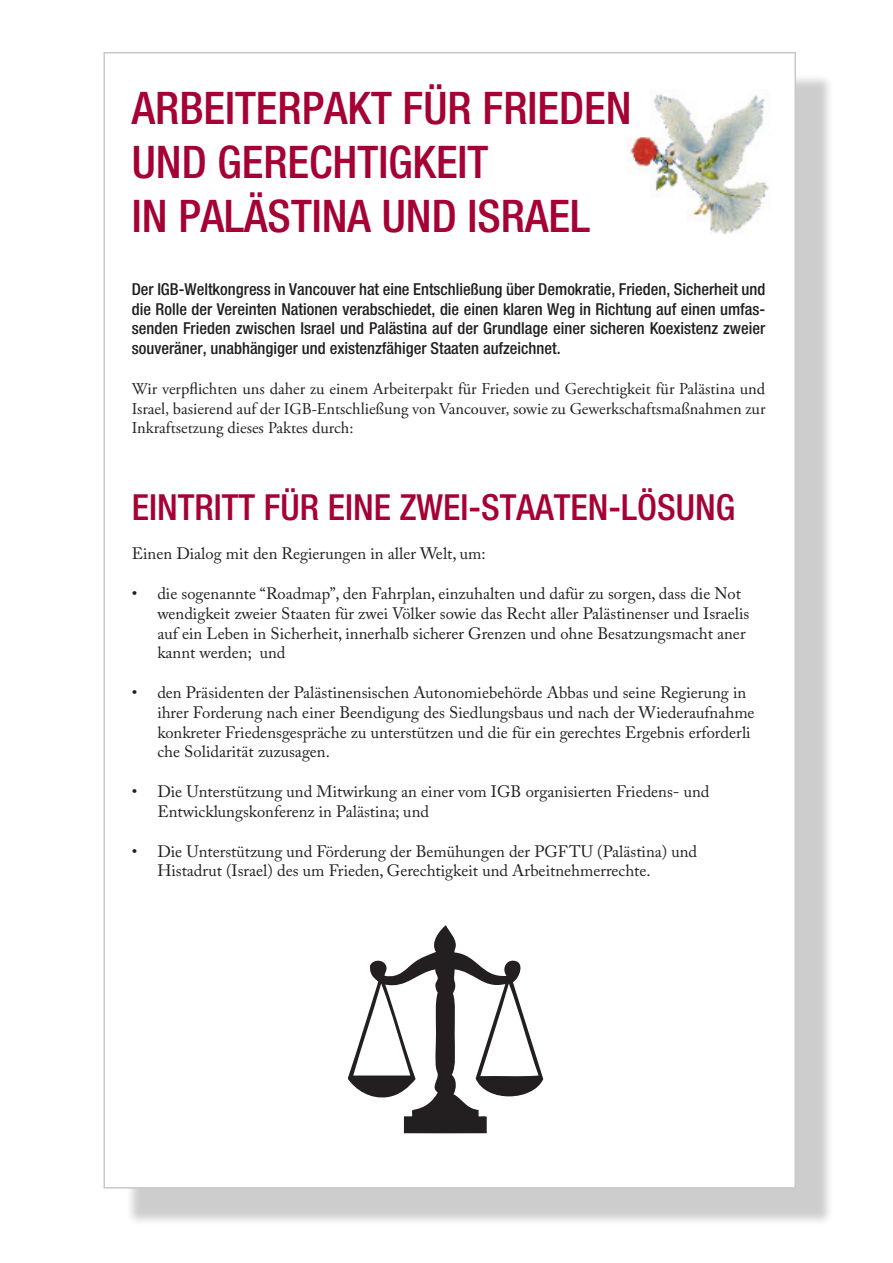
<style>
.page{position:relative;width:893px;height:1263px;background:#fff}
.page>*{position:absolute;margin:0;border:0;box-sizing:border-box;transform-origin:0 0}
.t1{font:500 condensed 45px/54px "Helvetica Neue";color:#a50134}
.t2{font:500 condensed 36px "Helvetica Neue";color:#a50134}
.t3{font:16.5px/19.8px "Adobe Caslon Pro";color:#231f20}
.t4{font:500 condensed 16.5px/19.8px "Helvetica Neue";color:#231f20;text-align:justify}
.t5{font:16.5px/19.8px "Adobe Garamond Pro";color:#231f20;text-align:justify}
</style>
<div class="page">
<div style="left:125px;top:73px;width:709px;height:1153px;background:#231f20;opacity:.22"></div>
<div style="left:103px;top:52px;width:693px;height:1136px;background:#fff;border:2px solid #c7c8ca"></div>
<img style="left:628px;top:93px;width:141px;height:142px">
<svg style="left:348px;top:925px;width:196px;height:209px"></svg>
<h1 class="t1" style="left:132px;top:80px;width:501px">ARBEITERPAKT FÜR FRIEDEN<br>UND GERECHTIGKEIT<br>IN PALÄSTINA UND ISRAEL</h1>
<p class="t4" style="left:132px;top:279px;width:635px">Der IGB-Weltkongress in Vancouver hat eine Entschließung über Demokratie, Frieden, Sicherheit und die Rolle der Vereinten Nationen verabschiedet, die einen klaren Weg in Richtung auf einen umfas&shy;senden Frieden zwischen Israel und Palästina auf der Grundlage einer sicheren Koexistenz zweier souveräner, unabhängiger und existenzfähiger Staaten aufzeichnet.</p>
<p class="t5" style="left:132px;top:379px;width:635px">Wir verpflichten uns daher zu einem Arbeiterpakt für Frieden und Gerechtigkeit für Palästina und Israel, basierend auf der IGB-Entschließung von Vancouver, sowie zu Gewerkschaftsmaßnahmen zur Inkraftsetzung dieses Paktes durch:</p>
<h2 class="t2" style="left:132px;top:486px;width:605px">EINTRITT FÜR EINE ZWEI-STAATEN-LÖSUNG</h2>
<p class="t3" style="left:132px;top:544px;width:355px">Einen Dialog mit den Regierungen in aller Welt, um:</p>
<p class="t3" style="left:157px;top:583px;width:594px;text-indent:-26px">• die sogenannte “Roadmap”, den Fahrplan, einzuhalten und dafür zu sorgen, dass die Not wendigkeit zweier Staaten für zwei Völker sowie das Recht aller Palästinenser und Israelis auf ein Leben in Sicherheit, innerhalb sicherer Grenzen und ohne Besatzungsmacht aner kannt werden; und</p>
<p class="t3" style="left:157px;top:682px;width:599px;text-indent:-26px">• den Präsidenten der Palästinensischen Autonomiebehörde Abbas und seine Regierung in ihrer Forderung nach einer Beendigung des Siedlungsbaus und nach der Wiederaufnahme konkreter Friedensgespräche zu unterstützen und die für ein gerechtes Ergebnis erforderli che Solidarität zuzusagen.</p>
<p class="t3" style="left:157px;top:781px;width:554px;text-indent:-26px">• Die Unterstützung und Mitwirkung an einer vom IGB organisierten Friedens- und<br>Entwicklungskonferenz in Palästina; und</p>
<p class="t3" style="left:157px;top:841px;width:541px;text-indent:-26px">• Die Unterstützung und Förderung der Bemühungen der PGFTU (Palästina) und<br>Histadrut (Israel) des um Frieden, Gerechtigkeit und Arbeitnehmerrechte.</p>
</div>
